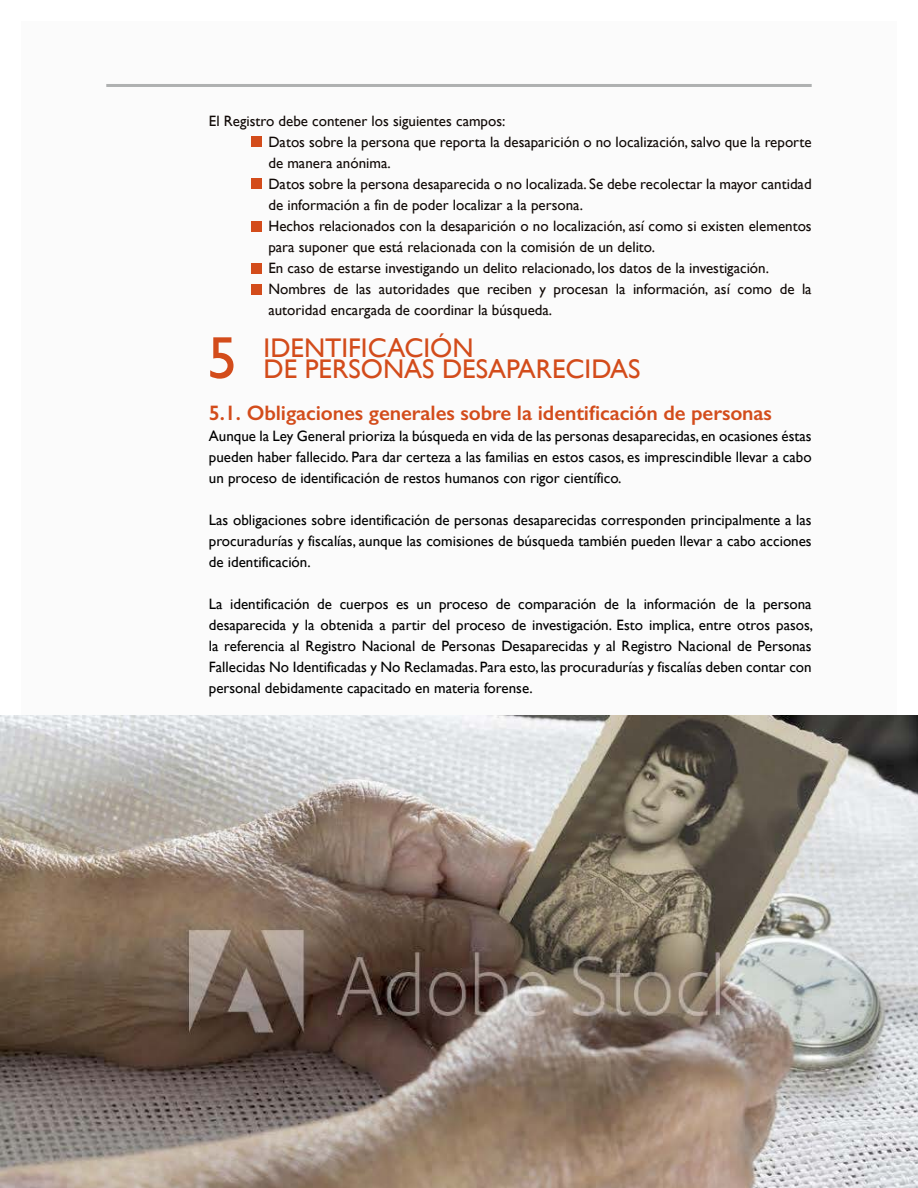
<style>
.page{position:relative;width:918px;height:1188px;background:#fff}
.page>*{position:absolute;margin:0;border:0;box-sizing:border-box;transform-origin:0 0}
.t1{font:60px "Gill Sans";color:#d34c1b}
.t2{font:27px "Gill Sans";color:#d34c1b}
.t3{font:600 21px "Gill Sans";letter-spacing:-.005em;color:#d34c1b}
.t4{font:15px/21px "Gill Sans";color:#000;text-align:justify}
.t5{font:15px/21px "Gill Sans";color:#100906}
</style>
<div class="page">
<div style="left:21px;top:21px;width:876px;height:1146px;background:#fbfbfb"></div>
<div style="left:251px;top:179px;width:10px;height:10px;background:#d34c1b"></div>
<div style="left:251px;top:137px;width:10px;height:10px;background:#d34c1b"></div>
<div style="left:251px;top:221px;width:10px;height:11px;background:#d34c1b"></div>
<div style="left:251px;top:264px;width:10px;height:10px;background:#d34c1b"></div>
<div style="left:251px;top:285px;width:10px;height:10px;background:#d34c1b"></div>
<hr style="left:106px;top:84px;width:706px;height:3px;background:#afb1b1">
<img style="left:0;top:716px;width:918px;height:472px">
<p class="t5" style="left:268px;top:111px;width:545px;text-indent:-60px">El Registro debe contener los siguientes campos:<br>Datos sobre la persona que reporta la desaparición o no localización, salvo que la reporte de manera anónima.<br>Datos sobre la persona desaparecida o no localizada. Se debe recolectar la mayor cantidad de información a fin de poder localizar a la persona.<br>Hechos relacionados con la desaparición o no localización, así como si existen elementos para suponer que está relacionada con la comisión de un delito.<br>En caso de estarse investigando un delito relacionado, los datos de la investigación.<br>Nombres de las autoridades que reciben y procesan la información, así como de la autoridad encargada de coordinar la búsqueda.</p>
<h2 class="t2" style="left:264px;top:332px;width:23px">Identi</h2>
<h2 class="t2" style="left:348px;top:332px;width:27px">ficaci</h2>
<h2 class="t2" style="left:430px;top:332px;width:37px">ón</h2>
<h2 class="t2" style="left:264px;top:353px;width:59px">de personas</h2>
<h2 class="t2" style="left:442px;top:353px;width:17px">desaparecidas</h2>
<h3 class="t3" style="left:209px;top:400px;width:565px">5.1. Obligaciones generales sobre la identificación de personas</h3>
<p class="t4" style="left:209px;top:426px;width:604px">Aunque la Ley General prioriza la búsqueda en vida de las personas desaparecidas, en ocasiones éstas pueden haber fallecido. Para dar certeza a las familias en estos casos, es imprescindible llevar a cabo un proceso de identificación de restos humanos con rigor científico.</p>
<p class="t4" style="left:209px;top:510px;width:604px">Las obligaciones sobre identificación de personas desaparecidas corresponden principalmente a las procuradurías y fiscalías, aunque las comisiones de búsqueda también pueden llevar a cabo acciones de identificación.</p>
<p class="t4" style="left:209px;top:594px;width:606px">La identificación de cuerpos es un proceso de comparación de la información de la persona desaparecida y la obtenida a partir del proceso de investigación. Esto implica, entre otros pasos, la referencia al Registro Nacional de Personas Desaparecidas y al Registro Nacional de Personas Fallecidas No Identificadas y No Reclamadas. Para esto, las procuradurías y fiscalías deben contar con personal debidamente capacitado en materia forense.</p>
<h1 class="t1" style="left:207px;top:323px;width:31px">5</h1>
</div>
